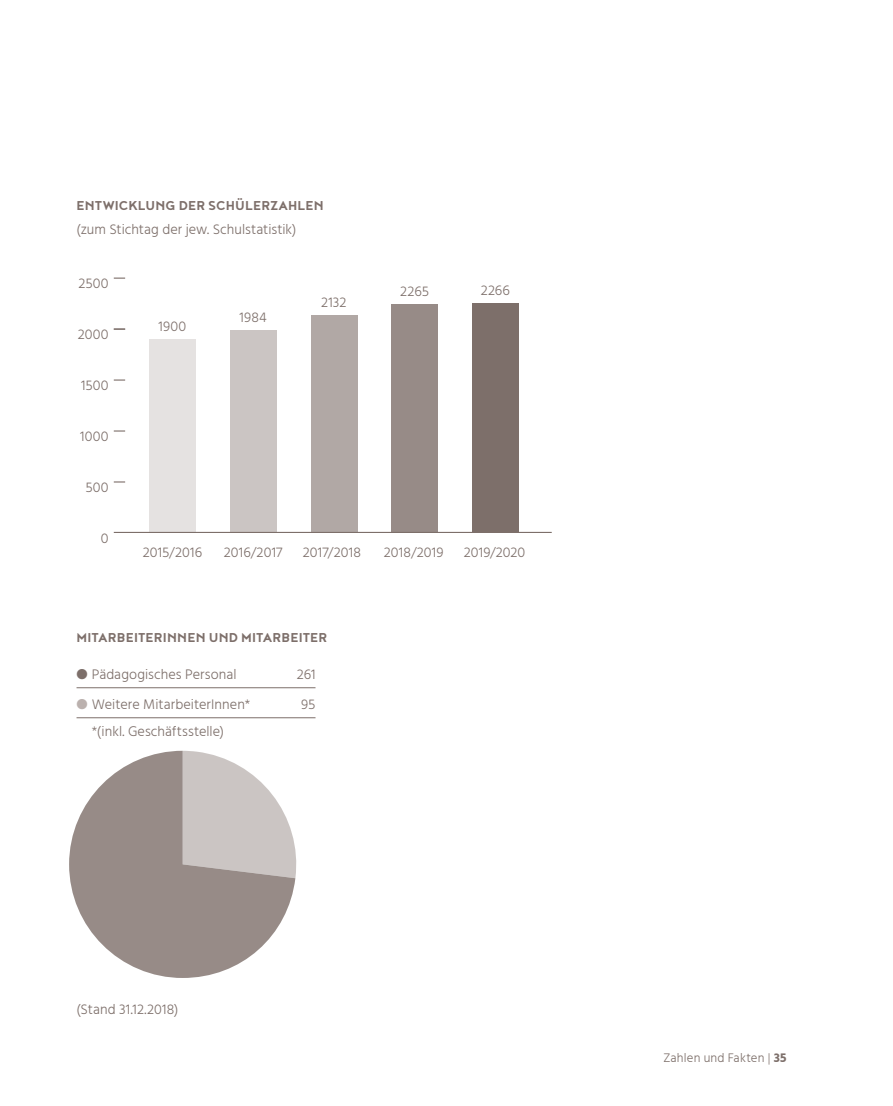
<style>
.page{position:relative;width:893px;height:1106px;background:#fff}
.page>*{position:absolute;margin:0;border:0;box-sizing:border-box;transform-origin:0 0}
.t1{font:700 15.75px "Noyh";letter-spacing:.015em;color:#7d6f6a}
.t2{font:300 14.25px "Hind Vadodara";letter-spacing:.005em;color:#7d6f6a}
.t3{font:300 12.75px "Hind Vadodara";letter-spacing:.015em;color:#7d6f6a}
.s1{color:#bbb1ae}
.s2{font-weight:700}
</style>
<div class="page">
<svg style="left:114px;top:277px;width:11px;height:2px"></svg>
<div style="left:391px;top:304px;width:47px;height:229px;background:#978b87"></div>
<div style="left:472px;top:304px;width:47px;height:229px;background:#7d6f6a"></div>
<hr style="left:114px;top:532px;width:438px;height:1px;background:#7d6f6a">
<hr style="left:77px;top:687px;width:238px;height:1px;background:#7d6f6a">
<hr style="left:77px;top:717px;width:238px;height:1px;background:#7d6f6a">
<div style="left:149px;top:339px;width:47px;height:194px;background:#e5e2e1"></div>
<div style="left:230px;top:331px;width:47px;height:202px;background:#cbc5c3"></div>
<div style="left:311px;top:316px;width:46px;height:217px;background:#b1a8a5"></div>
<svg style="left:114px;top:328px;width:11px;height:2px"></svg>
<svg style="left:69px;top:750px;width:226px;height:228px;fill:#978b87"></svg>
<p class="t1" style="left:77px;top:196px;width:249px">ENTWICKLUNG DER SCHÜLERZAHLEN</p>
<p class="t2" style="left:77px;top:220px;width:221px">(zum Stichtag der jew. Schulstatistik)</p>
<p class="t2" style="left:78px;top:273px;width:32px">2500</p>
<p class="t2" style="left:78px;top:324px;width:32px">2000</p>
<p class="t2" style="left:81px;top:375px;width:29px">1500</p>
<p class="t2" style="left:80px;top:426px;width:30px">1000</p>
<p class="t2" style="left:85px;top:477px;width:25px">500</p>
<p class="t2" style="left:101px;top:528px;width:9px">0</p>
<p class="t2" style="left:158px;top:316px;width:29px">1900</p>
<p class="t2" style="left:240px;top:308px;width:29px">1984</p>
<p class="t2" style="left:321px;top:293px;width:27px">2132</p>
<p class="t2" style="left:400px;top:282px;width:30px">2265</p>
<p class="t2" style="left:481px;top:281px;width:31px">2266</p>
<p class="t2" style="left:143px;top:543px;width:61px">2015/2016</p>
<p class="t2" style="left:224px;top:543px;width:60px">2016/2017</p>
<p class="t2" style="left:303px;top:543px;width:60px">2017/2018</p>
<p class="t2" style="left:384px;top:543px;width:61px">2018/2019</p>
<p class="t2" style="left:464px;top:543px;width:63px">2019/2020</p>
<p class="t1" style="left:77px;top:628px;width:252px">MITARBEITERINNEN UND MITARBEITER</p>
<p class="t2" style="left:77px;top:664px;width:162px">● Pädagogisches Personal</p>
<p class="t2" style="left:297px;top:664px;width:20px">261</p>
<p class="t2" style="left:77px;top:694px;width:175px"><span class="s1">●</span> Weitere MitarbeiterInnen*</p>
<p class="t2" style="left:301px;top:694px;width:16px">95</p>
<p class="t2" style="left:92px;top:721px;width:134px">*(inkl. Geschäftsstelle)</p>
<p class="t2" style="left:77px;top:999px;width:103px">(Stand 31.12.2018)</p>
<p class="t3" style="left:663px;top:1049px;width:125px">Zahlen und Fakten | <span class="s2">35</span></p>
</div>
